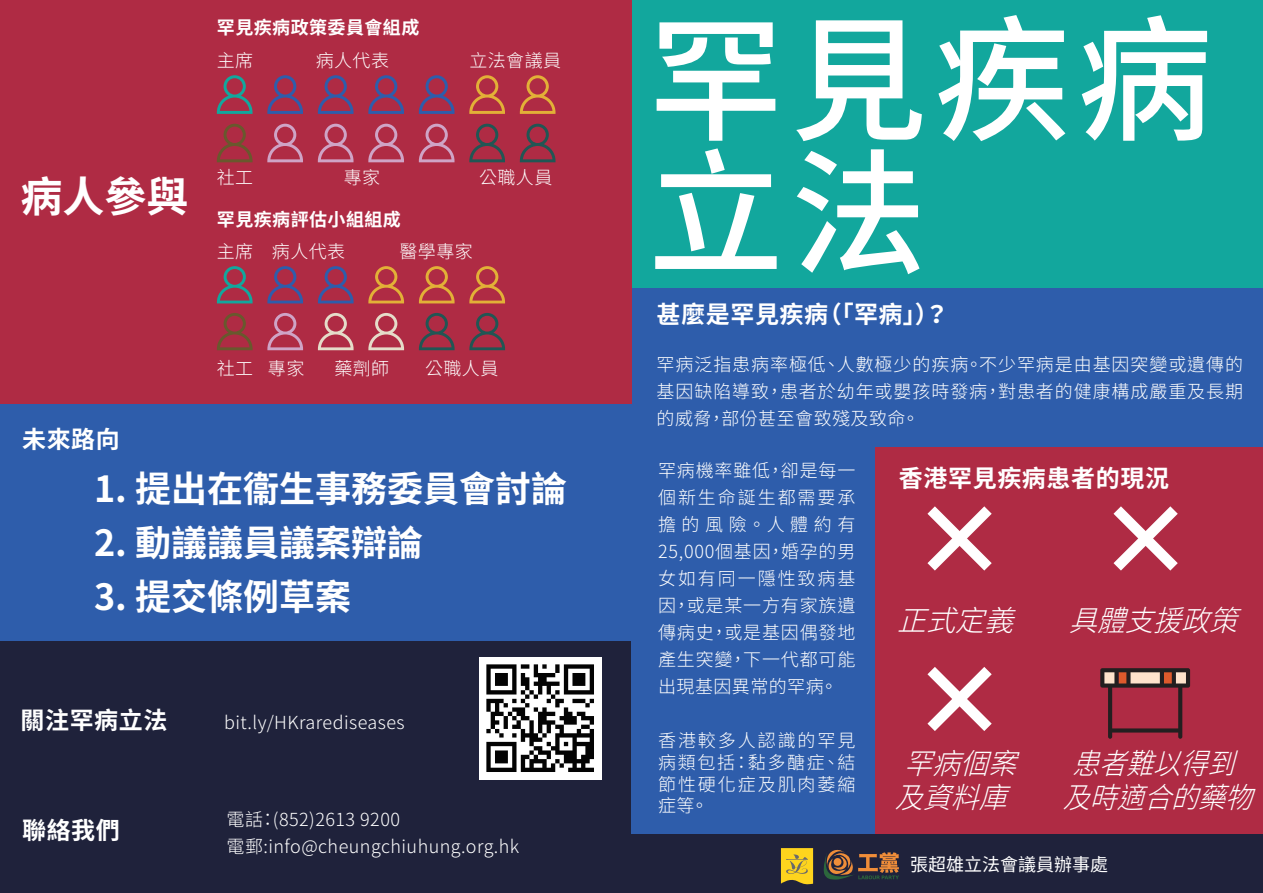
<style>
.page{position:relative;width:1263px;height:893px;background:#fff}
.page>*{position:absolute;margin:0;border:0;box-sizing:border-box;transform-origin:0 0}
.t1{font:500 136.2px/133.5px "Source Han Sans TW";letter-spacing:.05em;color:#fff}
.t2{font:700 42px "Source Han Sans TW";color:#fff}
.t3{font:700 36px "Source Han Sans TW";color:#fff}
.t4{font:italic 300 28.95px/34.8px "Source Han Sans TW";color:#fff;text-align:center}
.t5{font:italic 300 28.95px/34.8px "Source Han Sans TW";color:#fff;text-align:center;scale:.93 1}
.t6{font:700 24px "Source Han Sans TW";letter-spacing:.025em;color:#fff}
.t7{font:300 18px/27px "Source Han Sans TW";letter-spacing:.025em;color:#fff;text-align:justify}
.t8{font:700 18px "Source Han Sans TW";letter-spacing:.025em;color:#fff}
.t9{font:18px "Source Han Sans TW";color:#fff}
</style>
<div class="page">
<div style="left:1px;top:636px;width:631px;height:257px;background:#1f223b"></div>
<div style="left:631px;top:433px;width:316px;height:401px;background:#2e5dab"></div>
<div style="left:875px;top:446px;width:388px;height:388px;background:#af2b44"></div>
<div style="left:631px;top:834px;width:632px;height:59px;background:#1f223b"></div>
<div style="left:631px;top:282px;width:632px;height:164px;background:#2e5dab"></div>
<div style="left:631px;top:0;width:632px;height:288px;background:#12a79d"></div>
<svg style="left:781px;top:848px;width:32px;height:37px"></svg>
<svg style="left:823px;top:849px;width:76px;height:31px"></svg>
<svg style="left:927px;top:506px;width:65px;height:65px"></svg>
<svg style="left:1113px;top:506px;width:65px;height:65px"></svg>
<svg style="left:927px;top:667px;width:65px;height:64px"></svg>
<svg style="left:1100px;top:668px;width:90px;height:71px"></svg>
<div style="left:0;top:0;width:631px;height:532px;background:#af2b44"></div>
<svg style="left:217px;top:75px;width:35px;height:39px"></svg>
<svg style="left:267px;top:75px;width:36px;height:39px"></svg>
<svg style="left:318px;top:75px;width:35px;height:39px"></svg>
<svg style="left:368px;top:75px;width:36px;height:39px"></svg>
<svg style="left:419px;top:75px;width:35px;height:39px"></svg>
<svg style="left:469px;top:75px;width:36px;height:39px"></svg>
<svg style="left:520px;top:75px;width:35px;height:39px"></svg>
<svg style="left:217px;top:124px;width:35px;height:38px"></svg>
<svg style="left:267px;top:124px;width:36px;height:38px"></svg>
<svg style="left:318px;top:124px;width:35px;height:38px"></svg>
<svg style="left:368px;top:124px;width:36px;height:38px"></svg>
<svg style="left:419px;top:124px;width:35px;height:38px"></svg>
<svg style="left:469px;top:124px;width:36px;height:38px"></svg>
<svg style="left:520px;top:124px;width:35px;height:38px"></svg>
<svg style="left:217px;top:266px;width:36px;height:37px"></svg>
<svg style="left:267px;top:266px;width:36px;height:37px"></svg>
<svg style="left:318px;top:266px;width:36px;height:37px"></svg>
<svg style="left:368px;top:266px;width:36px;height:37px"></svg>
<svg style="left:419px;top:266px;width:36px;height:37px"></svg>
<svg style="left:469px;top:266px;width:36px;height:37px"></svg>
<svg style="left:217px;top:313px;width:36px;height:37px"></svg>
<svg style="left:267px;top:313px;width:36px;height:37px"></svg>
<svg style="left:318px;top:313px;width:36px;height:37px"></svg>
<svg style="left:368px;top:313px;width:36px;height:37px"></svg>
<svg style="left:419px;top:313px;width:36px;height:37px"></svg>
<svg style="left:469px;top:313px;width:36px;height:37px"></svg>
<div style="left:0;top:404px;width:631px;height:236px;background:#2e5dab"></div>
<img style="left:479px;top:657px;width:122px;height:122px">
<p class="t8" style="left:217px;top:17px;width:204px">罕見疾病政策委員會組成</p>
<p class="t7" style="left:217px;top:47px;width:38px">主席</p>
<p class="t7" style="left:316px;top:47px;width:75px">病人代表</p>
<p class="t7" style="left:469px;top:47px;width:93px">立法會議員</p>
<h2 class="t2" style="left:21px;top:173px;width:169px">病人參與</h2>
<p class="t7" style="left:217px;top:164px;width:38px">社工</p>
<p class="t7" style="left:344px;top:164px;width:38px">專家</p>
<p class="t7" style="left:479px;top:164px;width:75px">公職人員</p>
<p class="t8" style="left:217px;top:209px;width:186px">罕見疾病評估小組組成</p>
<p class="t7" style="left:217px;top:238px;width:130px">主席 病人代表</p>
<p class="t7" style="left:399px;top:238px;width:75px">醫學專家</p>
<h3 class="t6" style="left:22px;top:425px;width:99px">未來路向</h3>
<p class="t7" style="left:217px;top:355px;width:89px">社工 專家</p>
<p class="t7" style="left:334px;top:355px;width:56px">藥劑師</p>
<p class="t7" style="left:425px;top:355px;width:75px">公職人員</p>
<h3 class="t3" style="left:94px;top:468px;width:475px">1. 提出在衞生事務委員會討論</h3>
<h3 class="t3" style="left:94px;top:522px;width:331px">2. 動議議員議案辯論</h3>
<h3 class="t3" style="left:94px;top:576px;width:259px">3. 提交條例草案</h3>
<h3 class="t6" style="left:21px;top:707px;width:149px">關注罕病立法</h3>
<h3 class="t6" style="left:22px;top:816px;width:99px">聯絡我們</h3>
<p class="t7" style="left:224px;top:709px;width:182px">bit.ly/HKrarediseases</p>
<p class="t7" style="left:227px;top:806px;width:294px">電話：(852)2613 9200<br>電郵:info@cheungchiuhung.org.hk</p>
<h1 class="t1" style="left:648px;top:16px;width:567px">罕見疾病立法</h1>
<h3 class="t6" style="left:657px;top:300px;width:294px">甚麼是罕見疾病（「罕病」）？</h3>
<p class="t7" style="left:657px;top:352px;width:588px">罕病泛指患病率極低、人數極少的疾病。不少罕病是由基因突變或遺傳的基因缺陷導致，患者於幼年或嬰孩時發病，對患者的健康構成嚴重及長期的威脅，部份甚至會致殘及致命。</p>
<p class="t7" style="left:658px;top:458px;width:199px">罕病機率雖低，卻是每一個新生命誕生都需要承擔的風險。人體約有25,000個基因，婚孕的男女如有同一隱性致病基因，或是某一方有家族遺傳病史，或是基因偶發地產生突變，下一代都可能出現基因異常的罕病。</p>
<p class="t7" style="left:658px;top:730px;width:199px;line-height:21.6px">香港較多人認識的罕見病類包括：黏多醣症、結節性硬化症及肌肉萎縮症等。</p>
<h3 class="t6" style="left:899px;top:465px;width:271px">香港罕見疾病患者的現況</h3>
<h3 class="t4" style="left:897px;top:604px;width:364px">正式定義 具體支援政策</h3>
<h3 class="t4" style="left:895px;top:746px;width:145px">罕病個案及資料庫</h3>
<h3 class="t5" style="left:1063px;top:746px;width:229px">患者難以得到及時適合的藥物</h3>
<p class="t9" style="left:910px;top:854px;width:199px">張超雄立法會議員辦事處</p>
</div>
